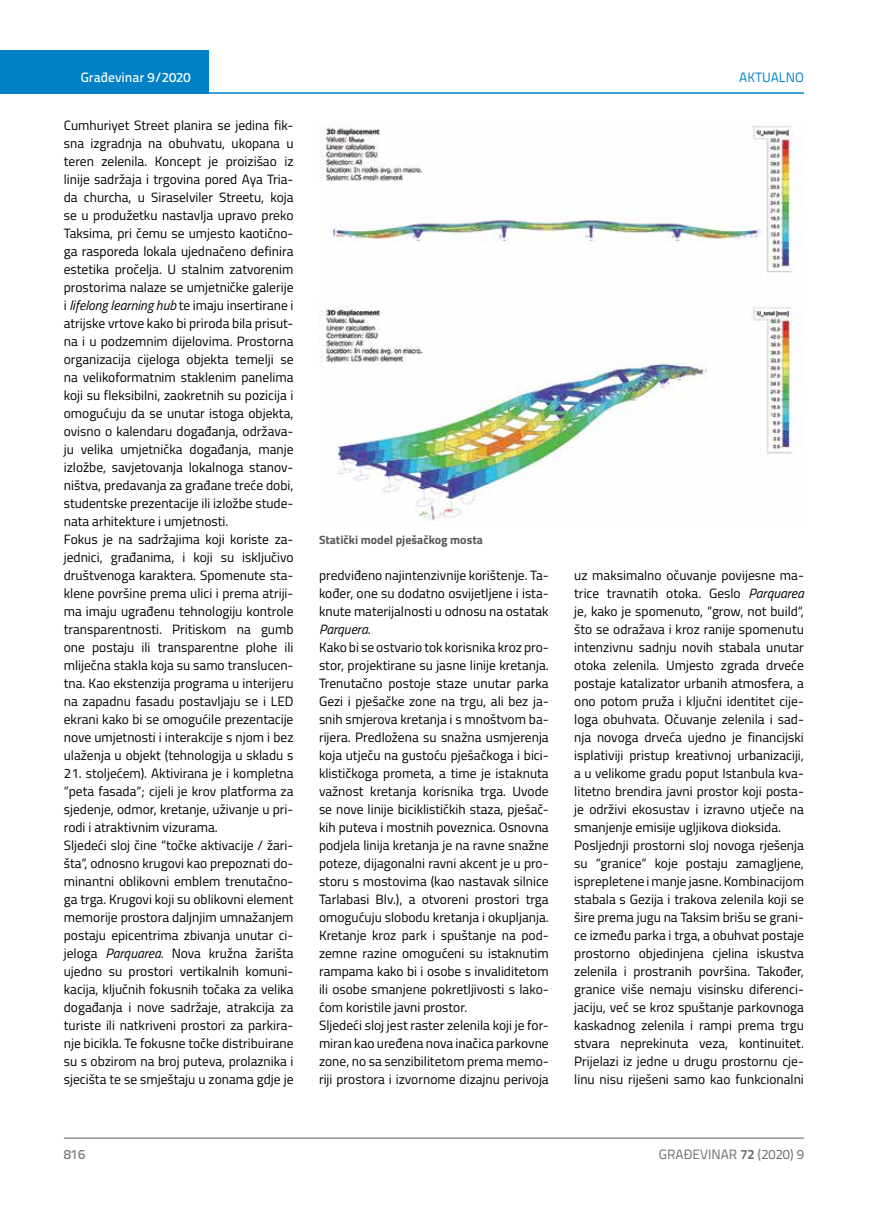
<style>
.page{position:relative;width:872px;height:1212px;background:#fff}
.page>*{position:absolute;margin:0;border:0;box-sizing:border-box;transform-origin:0 0}
.t1{font:13.5px/18px "Titillium";color:#000}
.t2{font:13.5px "Titillium Text 22 L";color:#6d6e71}
.t3{font:500 13.5px "Titillium Text 22 L";color:#fff}
.t4{font:13.5px "Titillium Text 22 L";color:#0081c6}
.t5{font:500 13.5px "Titillium Text 22 L";color:#797a7d}
.t6{font:700 12px "Titillium";color:#58595b}
.s1{font-style:italic}
.s2{font-weight:700}
</style>
<div class="page">
<div style="left:0;top:50px;width:208px;height:44px;background:#0081c6"></div>
<hr style="left:0;top:92px;width:804px;height:2px;background:#0081c6">
<hr style="left:64px;top:1138px;width:740px;height:1px;background:#58595b">
<img style="left:319px;top:121px;width:483px;height:405px">
<p class="t3" style="left:81px;top:67px;width:111px">Građevinar 9/2020</p>
<p class="t4" style="left:739px;top:68px;width:66px">AKTUALNO</p>
<p class="t1" style="left:64px;top:115px;width:231px">Cumhuriyet Street planira se jedina fik&shy;sna izgradnja na obuhvatu, ukopana u teren zelenila. Koncept je proizišao iz linije sadržaja i trgovina pored Aya Tria&shy;da churcha, u Siraselviler Streetu, koja se u produžetku nastavlja upravo preko Taksima, pri čemu se umjesto kaotično&shy;ga rasporeda lokala ujednačeno definira estetika pročelja. U stalnim zatvorenim prostorima nalaze se umjetničke galerije i <span class="s1">lifelong learning hub</span> te imaju insertirane i atrijske vrtove kako bi priroda bila prisut&shy;na i u podzemnim dijelovima. Prostorna organizacija cijeloga objekta temelji se na velikoformatnim staklenim panelima koji su fleksibilni, zaokretnih su pozicija i omogućuju da se unutar istoga objekta, ovisno o kalendaru događanja, održava&shy;ju velika umjetnička događanja, manje izložbe, savjetovanja lokalnoga stanov&shy;ništva, predavanja za građane treće dobi, studentske prezentacije ili izložbe stude&shy;nata arhitekture i umjetnosti.<br>Fokus je na sadržajima koji koriste za&shy;jednici, građanima, i koji su isključivo društvenoga karaktera. Spomenute sta&shy;klene površine prema ulici i prema atriji&shy;ma imaju ugrađenu tehnologiju kontrole transparentnosti. Pritiskom na gumb one postaju ili transparentne plohe ili mliječna stakla koja su samo translucen&shy;tna. Kao ekstenzija programa u interijeru na zapadnu fasadu postavljaju se i LED ekrani kako bi se omogućile prezentacije nove umjetnosti i interakcije s njom i bez ulaženja u objekt (tehnologija u skladu s</p>
<p class="t1" style="left:64px;top:764px;width:231px">21. stoljećem). Aktivirana je i kompletna “peta fasada“; cijeli je krov platforma za sjedenje, odmor, kretanje, uživanje u pri&shy;rodi i atraktivnim vizurama.<br>Sljedeći sloj čine “točke aktivacije / žari&shy;šta“, odnosno krugovi kao prepoznati do&shy;minantni oblikovni emblem trenutačno&shy;ga trga. Krugovi koji su oblikovni element memorije prostora daljnjim umnažanjem postaju epicentrima zbivanja unutar ci&shy;jeloga <span class="s1">Parquarea</span>. Nova kružna žarišta ujedno su prostori vertikalnih komuni&shy;kacija, ključnih fokusnih točaka za velika događanja i nove sadržaje, atrakcija za turiste ili natkriveni prostori za parkira&shy;nje bicikla. Te fokusne točke distribuirane su s obzirom na broj puteva, prolaznika i sjecišta te se smještaju u zonama gdje je</p>
<p class="t6" style="left:319px;top:530px;width:165px">Statički model pješačkog mosta</p>
<p class="t1" style="left:319px;top:565px;width:231px">predviđeno najintenzivnije korištenje. Ta&shy;kođer, one su dodatno osvijetljene i ista&shy;knute materijalnosti u odnosu na ostatak <span class="s1">Parquera</span>.<br>Kako bi se ostvario tok korisnika kroz pro&shy;stor, projektirane su jasne linije kretanja.<br>Trenutačno postoje staze unutar parka Gezi i pješačke zone na trgu, ali bez ja&shy;snih smjerova kretanja i s mnoštvom ba&shy;rijera. Predložena su snažna usmjerenja koja utječu na gustoću pješačkoga i bici&shy;klističkoga prometa, a time je istaknuta važnost kretanja korisnika trga. Uvode se nove linije biciklističkih staza, pješač&shy;kih puteva i mostnih poveznica. Osnovna podjela linija kretanja je na ravne snažne poteze, dijagonalni ravni akcent je u pro&shy;storu s mostovima (kao nastavak silnice Tarlabasi Blv.), a otvoreni prostori trga omogućuju slobodu kretanja i okupljanja.<br>Kretanje kroz park i spuštanje na pod&shy;zemne razine omogućeni su istaknutim rampama kako bi i osobe s invaliditetom ili osobe smanjene pokretljivosti s lako&shy;ćom koristile javni prostor.<br>Sljedeći sloj jest raster zelenila koji je for&shy;miran kao uređena nova inačica parkovne zone, no sa senzibilitetom prema memo&shy;riji prostora i izvornome dizajnu perivoja</p>
<p class="t1" style="left:574px;top:565px;width:231px">uz maksimalno očuvanje povijesne ma&shy;trice travnatih otoka. Geslo <span class="s1">Parquarea </span>je, kako je spomenuto, “grow, not build“, što se odražava i kroz ranije spomenutu intenzivnu sadnju novih stabala unutar otoka zelenila. Umjesto zgrada drveće postaje katalizator urbanih atmosfera, a ono potom pruža i ključni identitet cije&shy;loga obuhvata. Očuvanje zelenila i sad&shy;nja novoga drveća ujedno je financijski isplativiji pristup kreativnoj urbanizaciji, a u velikome gradu poput Istanbula kva&shy;litetno brendira javni prostor koji posta&shy;je održivi ekosustav i izravno utječe na smanjenje emisije ugljikova dioksida.<br>Posljednji prostorni sloj novoga rješenja su “granice“ koje postaju zamagljene, isprepletene i manje jasne. Kombinacijom stabala s Gezija i trakova zelenila koji se šire prema jugu na Taksim brišu se grani&shy;ce između parka i trga, a obuhvat postaje prostorno objedinjena cjelina iskustva zelenila i prostranih površina. Također, granice više nemaju visinsku diferenci&shy;jaciju, već se kroz spuštanje parkovnoga kaskadnog zelenila i rampi prema trgu stvara neprekinuta veza, kontinuitet.<br>Prijelazi iz jedne u drugu prostornu cje&shy;linu nisu riješeni samo kao funkcionalni</p>
<p class="t5" style="left:64px;top:1144px;width:23px">816</p>
<p class="t2" style="left:659px;top:1144px;width:146px">GRAĐEVINAR <span class="s2">72</span> (2020) 9</p>
</div>
